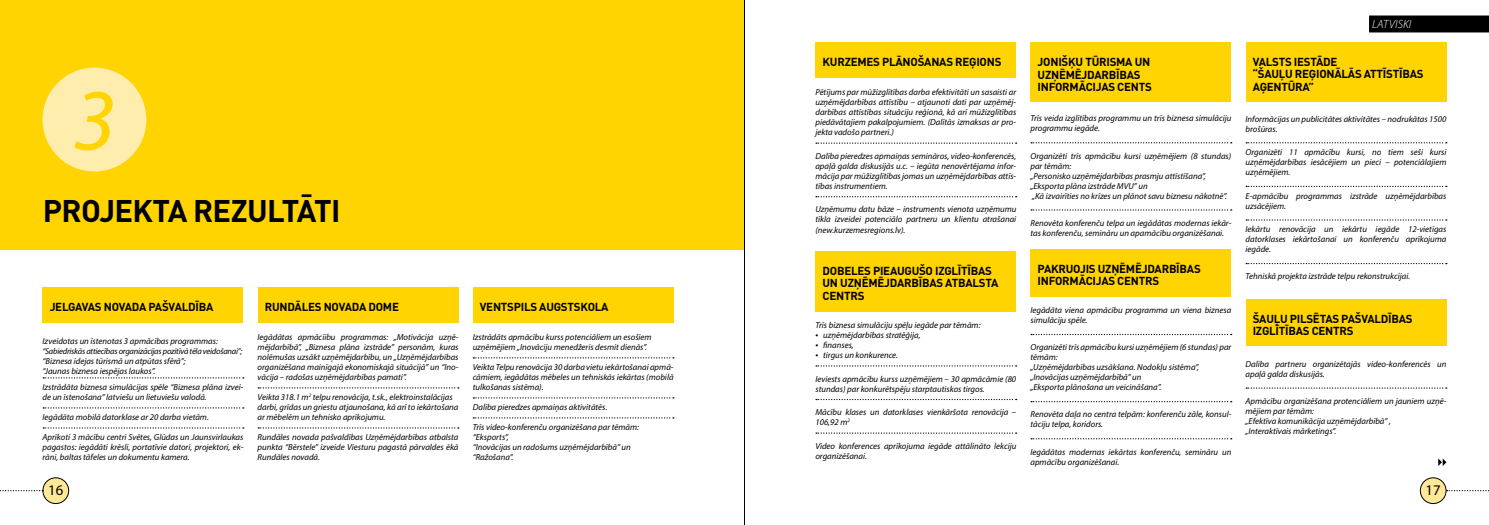
<style>
.page{position:relative;width:1489px;height:525px;background:#fff}
.page>*{position:absolute;margin:0;border:0;box-sizing:border-box;transform-origin:0 0}
.t1{font:italic 87.62px "Myriad Pro";color:#ffd400}
.t2{font:700 30.88px "DIN Pro";letter-spacing:-.02em;color:#000}
.t3{font:14.75px "Myriad Pro";color:#000}
.t4{font:italic 300 12px "Myriad Pro";color:#fff}
.t5{font:700 11.5px/12.5px "DIN Pro";letter-spacing:-.02em;color:#000}
.t6{font:italic 8.75px/10px "Myriad Pro";color:#000}
.t7{font:italic 8.5px "Myriad Pro";letter-spacing:-.025em;color:#000}
.s1{font-size:10px}
</style>
<div class="page">
<div style="left:257px;top:287px;width:201px;height:35px;background:#ffd400"></div>
<svg style="left:258px;top:387px;width:201px;height:1px"></svg>
<svg style="left:258px;top:427px;width:201px;height:1px"></svg>
<svg style="left:473px;top:357px;width:201px;height:1px"></svg>
<svg style="left:473px;top:397px;width:201px;height:1px"></svg>
<svg style="left:473px;top:417px;width:201px;height:1px"></svg>
<div style="left:43px;top:287px;width:200px;height:35px;background:#ffd400"></div>
<svg style="left:43px;top:377px;width:201px;height:1px"></svg>
<svg style="left:43px;top:407px;width:201px;height:1px"></svg>
<svg style="left:43px;top:427px;width:201px;height:1px"></svg>
<div style="left:472px;top:287px;width:201px;height:35px;background:#ffd400"></div>
<div style="left:0;top:0;width:744px;height:250px;background:#ffd400"></div>
<div style="left:43px;top:68px;width:103px;height:103px;background:#ffedae;border-radius:50%"></div>
<div style="left:815px;top:43px;width:201px;height:35px;background:#ffd400"></div>
<svg style="left:816px;top:142px;width:200px;height:2px"></svg>
<svg style="left:816px;top:196px;width:200px;height:1px"></svg>
<div style="left:815px;top:251px;width:201px;height:60px;background:#ffd400"></div>
<svg style="left:816px;top:365px;width:200px;height:1px"></svg>
<svg style="left:816px;top:398px;width:200px;height:2px"></svg>
<svg style="left:816px;top:432px;width:200px;height:1px"></svg>
<div style="left:1245px;top:43px;width:201px;height:59px;background:#ffd400"></div>
<div style="left:1245px;top:299px;width:201px;height:47px;background:#ffd400"></div>
<svg style="left:1246px;top:142px;width:200px;height:1px"></svg>
<svg style="left:1246px;top:186px;width:200px;height:1px"></svg>
<svg style="left:1246px;top:219px;width:200px;height:1px"></svg>
<svg style="left:1246px;top:263px;width:200px;height:1px"></svg>
<svg style="left:1246px;top:387px;width:200px;height:1px"></svg>
<div style="left:1030px;top:43px;width:201px;height:59px;background:#ffd400"></div>
<div style="left:1030px;top:249px;width:201px;height:47px;background:#ffd400"></div>
<svg style="left:1031px;top:142px;width:200px;height:1px"></svg>
<svg style="left:1031px;top:209px;width:200px;height:1px"></svg>
<svg style="left:1031px;top:334px;width:200px;height:1px"></svg>
<svg style="left:1031px;top:401px;width:200px;height:1px"></svg>
<svg style="left:1031px;top:438px;width:200px;height:1px"></svg>
<svg style="left:1438px;top:458px;width:8px;height:8px"></svg>
<div style="left:1420px;top:477px;width:25px;height:26px;background:#ffe997;border-radius:50%"></div>
<div style="left:1419px;top:477px;width:27px;height:26px;border:1px solid #000;border-radius:50%"></div>
<div style="left:43px;top:477px;width:26px;height:26px;background:#ffe997;border-radius:50%"></div>
<div style="left:42px;top:477px;width:27px;height:26px;border:1px solid #000;border-radius:50%"></div>
<svg style="left:0;top:490px;width:43px;height:1px"></svg>
<hr style="left:744px;top:0;width:1px;height:524px;background:#000">
<svg style="left:1446px;top:490px;width:43px;height:1px"></svg>
<div style="left:1368px;top:16px;width:120px;height:16px;background:#000"></div>
<h1 class="t1" style="left:73px;top:66px;width:45px">3</h1>
<h2 class="t2" style="left:43px;top:190px;width:294px">PROJEKTA REZULTĀTI</h2>
<h3 class="t5" style="left:50px;top:299px;width:165px">JELGAVAS NOVADA PAŠVALDĪBA</h3>
<p class="t6" style="left:43px;top:335px;width:177px">Izveidotas un īstenotas 3 apmācības programmas:</p>
<p class="t7" style="left:43px;top:345px;width:201px">“Sabiedriskās attiecības organizācijas pozitīvā tēla veidošanai”;</p>
<p class="t6" style="left:43px;top:355px;width:144px">“Biznesa idejas tūrismā un atpūtas sfērā”; “Jaunas biznesa iespējas laukos”.</p>
<p class="t6" style="left:43px;top:382px;width:202px">Izstrādāta biznesa simulācijas spēle “Biznesa plāna izvei&shy;de un īstenošana” latviešu un lietuviešu valodā.</p>
<p class="t6" style="left:43px;top:412px;width:168px">Iegādāta mobilā datorklase ar 20 darba vietām.</p>
<p class="t6" style="left:43px;top:432px;width:202px;text-align:justify">Aprīkoti 3 mācību centri Svētes, Glūdas un Jaunsvirlaukas pagastos: iegādāti krēsli, portatīvie datori, projektori, ek&shy;rāni, baltas tāfeles un dokumentu kamera.</p>
<h3 class="t5" style="left:265px;top:299px;width:136px">RUNDĀLES NOVADA DOME</h3>
<p class="t6" style="left:257px;top:332px;width:202px;text-align:justify">Iegādātas apmācīibu programmas: „Motivācija uzņē&shy;mējdarbībā”, „Biznesa plāna izstrāde” personām, kuras nolēmušas uzsākt uzņēmējdarbību, un „Uzņēmējdarbības organizēšana mainīgajā ekonomiskajā situācijā” un “Ino&shy;vācija – radošas uzņēmējdarbības pamati”.</p>
<p class="t6" style="left:257px;top:392px;width:202px">Veikta 318.1 m<sup>2</sup> telpu renovācija, t.sk., elektroinstalācijas darbi, grīdas un griestu atjaunošana, kā arī to iekārtošana ar mēbelēm un tehnisko aprīkojumu.</p>
<p class="t6" style="left:257px;top:432px;width:202px;text-align:justify">Rundāles novada pašvaldības Uzņēmējdarbības atbalsta punkta “Bērstele” izveide Viesturu pagastā pārvaldes ēkā Rundāles novadā.</p>
<h3 class="t5" style="left:480px;top:299px;width:130px">VENTSPILS AUGSTSKOLA</h3>
<p class="t6" style="left:472px;top:332px;width:180px">Izstrādāts apmācību kurss potenciāliem un esošiem uzņēmējiem „Inovāciju menedžeris desmit dienās”.</p>
<p class="t6" style="left:472px;top:362px;width:202px;text-align:justify">Veikta Telpu renovācija 30 darba vietu iekārtošanai apmā&shy;cāmiem, iegādātas mēbeles un tehniskās iekārtas (mobilā tulkošanas sistēma).</p>
<p class="t6" style="left:472px;top:402px;width:136px">Dalība pieredzes apmaiņas aktivitātēs.</p>
<p class="t6" style="left:472px;top:422px;width:168px">Trīs video-konferenču organizēšana par tēmām: “Eksports”,<br>“Inovācijas un radošums uzņēmējdarbībā” un “Ražošana”.</p>
<h3 class="t5" style="left:822px;top:55px;width:180px">KURZEMES PLĀNOŠANAS REĢIONS</h3>
<p class="t6" style="left:815px;top:87px;width:202px;text-align:justify">Pētījums par mūžizglītības darba efektivitāti un sasaisti ar uzņēmējdarbības attīstību – atjaunoti dati par uzņēmēj&shy;darbības attīstības situāciju reģionā, kā arī mūžizglītības piedāvātajiem pakalpojumiem. (Dalītās izmaksas ar pro&shy;jekta vadošo partneri.)</p>
<p class="t6" style="left:815px;top:151px;width:202px;text-align:justify">Dalība pieredzes apmaiņas semināros, video-konferencēs, apaļā galda diskusijās u.c. – iegūta nenovērtējama infor&shy;mācija par mūžizglītības jomas un uzņēmējdarbības attīs&shy;tības instrumentiem.</p>
<p class="t6" style="left:815px;top:204px;width:202px;text-align:justify">Uzņēmumu datu bāze – instruments vienota uzņēmumu tīkla izveidei potenciālo partneru un klientu atrašanai (new.kurzemesregions.lv).</p>
<h3 class="t5" style="left:822px;top:263px;width:177px">DOBELES PIEAUGUŠO IZGLĪTĪBAS<br>UN UZŅĒMĒJDARBĪBAS ATBALSTA<br>CENTRS</h3>
<p class="t6" style="left:815px;top:320px;width:167px">Trīs biznesa simulāciju spēļu iegāde par tēmām:</p>
<p class="t6" style="left:815px;top:330px;width:107px"><span class="s1">•</span> uzņēmējdarbības stratēģija,</p>
<p class="t6" style="left:815px;top:340px;width:40px"><span class="s1">•</span> finanses,</p>
<p class="t6" style="left:815px;top:350px;width:84px"><span class="s1">•</span> tirgus un konkurence.</p>
<p class="t6" style="left:815px;top:373px;width:202px">Ieviests apmācību kurss uzņēmējiem – 30 apmācāmie (80 stundas) par konkurētspēju starptautiskos tirgos.</p>
<p class="t6" style="left:815px;top:407px;width:202px">Mācību klases un datorklases vienkāršota renovācija –<br>106,92 m<sup>2</sup></p>
<p class="t6" style="left:815px;top:440px;width:202px">Video konferences aprīkojuma iegāde attālināto lekciju organizēšanai.</p>
<h3 class="t5" style="left:1037px;top:55px;width:116px">JONIŠĶU TŪRISMA UN<br>UZŅĒMĒJDARBĪBAS<br>INFORMĀCIJAS CENTS</h3>
<p class="t6" style="left:1030px;top:113px;width:202px">Trīs veida izglītības programmu un trīs biznesa simulāciju programmu iegāde.</p>
<p class="t6" style="left:1030px;top:150px;width:202px">Organizēti trīs apmācību kursi uzņēmējiem (8 stundas) par tēmām:<br>„Personisko uzņēmējdarbības prasmju attīstīšana”, „Eksporta plāna izstrāde MVU” un<br>„Kā izvairīties no krīzes un plānot savu biznesu nākotnē”.</p>
<p class="t6" style="left:1030px;top:217px;width:202px">Renovēta konferenču telpa un iegādātas modernas iekār&shy;tas konferenču, semināru un apamācību organizēšanai.</p>
<h3 class="t5" style="left:1037px;top:261px;width:165px">PAKRUOJIS UZ ŅĒMĒJDARBĪBAS<br>INFORMĀCIJAS CENTRS</h3>
<p class="t6" style="left:1030px;top:305px;width:202px">Iegādāta viena apmācību programma un viena biznesa simulāciju spēle.</p>
<p class="t6" style="left:1030px;top:342px;width:202px">Organizēti trīs apmācību kursi uzņēmējiem (6 stundas) par tēmām:<br>„Uzņēmējdarbības uzsākšana. Nodokļu sistēma”, „Inovācijas uzņēmējdarbībā” un<br>„Eksporta plānošana un veicināšana”.</p>
<p class="t6" style="left:1030px;top:409px;width:202px">Renovēta daļa no centra telpām: konferenču zāle, konsul&shy;tāciju telpa, koridors.</p>
<p class="t6" style="left:1030px;top:446px;width:202px">Iegādātas modernas iekārtas konferenču, semināru un apmācību organizēšanai.</p>
<h3 class="t4" style="left:1371px;top:18px;width:7px">LATVIS</h3>
<h3 class="t4" style="left:1402px;top:18px;width:9px">KI</h3>
<h3 class="t5" style="left:1252px;top:55px;width:172px">VALSTS IESTĀDE<br>“ŠAUĻU REĢIONĀLĀS ATTĪSTĪBAS<br>AĢENTŪRA”</h3>
<p class="t6" style="left:1245px;top:113px;width:202px">Informācijas un publicitātes aktivitātes – nodrukātas 1500 brošūras.</p>
<p class="t6" style="left:1245px;top:147px;width:202px;text-align:justify">Organizēti 11 apmācību kursi, no tiem seši kursi uzņēmējdarbības iesācējiem un pieci – potenciālajiem uzņēmējiem.</p>
<p class="t6" style="left:1245px;top:190px;width:202px">E-apmācību programmas izstrāde uzņēmējdarbības uzsācējiem.</p>
<p class="t6" style="left:1245px;top:224px;width:202px;text-align:justify">Iekārtu renovācija un iekārtu iegāde 12-vietīgas datorklases iekārtošanai un konferenču aprīkojuma iegāde.</p>
<p class="t6" style="left:1245px;top:271px;width:166px">Tehniskā projekta izstrāde telpu rekonstrukcijai.</p>
<h3 class="t5" style="left:1252px;top:311px;width:161px">ŠAUĻU PILSĒTAS PAŠVALDĪBAS<br>IZGLĪTĪBAS CENTRS</h3>
<p class="t6" style="left:1245px;top:358px;width:202px">Dalība partneru organizētajās video-konferencēs un apaļā galda diskusijās.</p>
<p class="t6" style="left:1245px;top:395px;width:202px">Apmācību organizēšana protenciāliem un jauniem uzņē&shy;mējiem par tēmām:<br>„Efektīva komunikācija uzņēmējdarbībā” ,<br>„Interaktīvais mārketings”.</p>
<h3 class="t3" style="left:48px;top:481px;width:17px">16</h3>
<h3 class="t3" style="left:1425px;top:481px;width:17px">17</h3>
</div>
